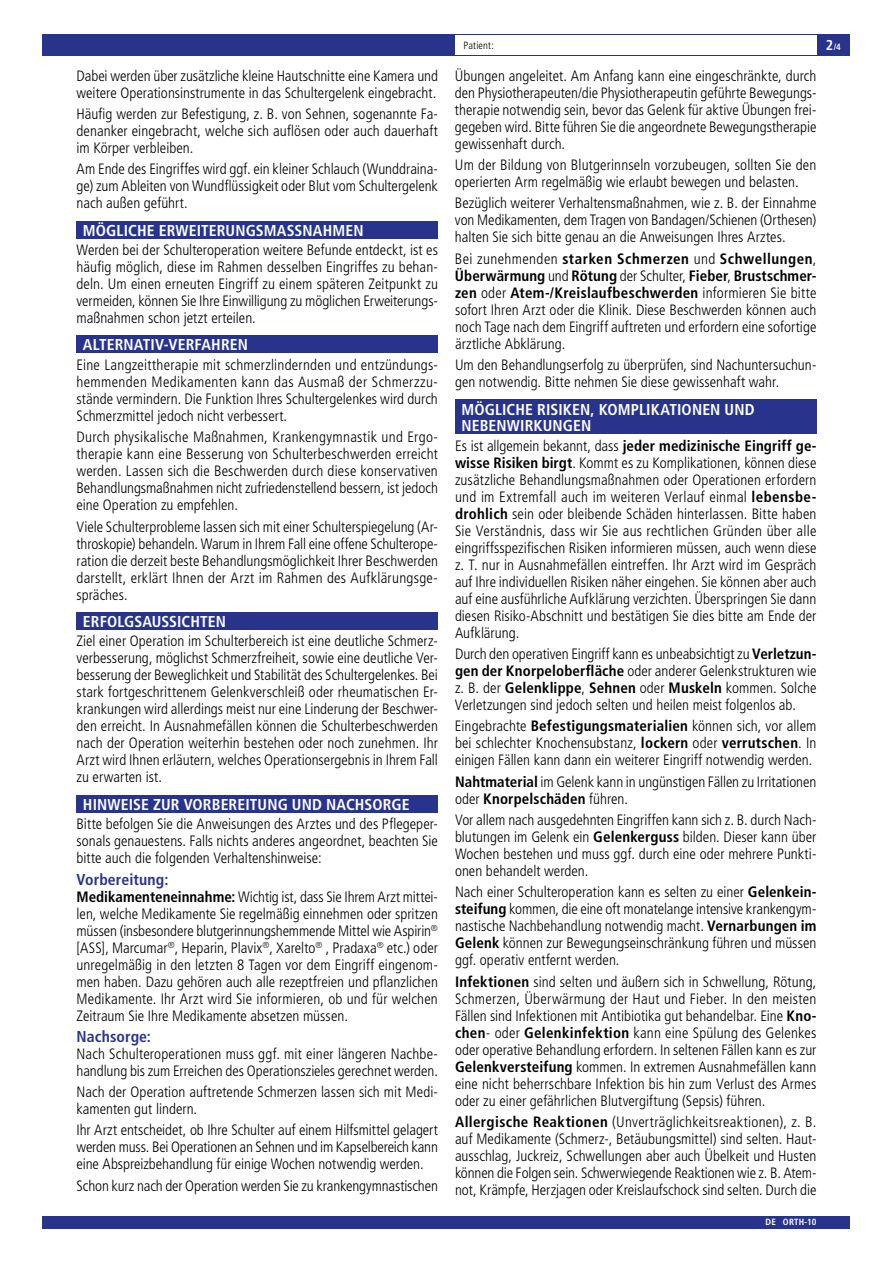
<style>
.page{position:relative;width:893px;height:1263px;background:#fff}
.page>*{position:absolute;margin:0;border:0;box-sizing:border-box;transform-origin:0 0}
.t1{font:700 condensed 15.75px/15.8px "Frutiger LT Pro";letter-spacing:.005em;color:#fff}
.t2{font:700 condensed 15.75px "Frutiger LT Pro";letter-spacing:.005em;color:#28348b}
.t3{font:300 condensed 15px/17px "Frutiger LT Pro";color:#000;text-align:justify}
.t4{font:300 condensed 10.5px "Frutiger LT Pro";letter-spacing:.015em;color:#000}
.t5{font:700 condensed 9px "Frutiger LT Pro";letter-spacing:.025em;color:#fff}
.s1{font-weight:700}
.s2{font-size:14.25px}
</style>
<div class="page">
<div style="left:43px;top:1216px;width:807px;height:13px;background:#28348b"></div>
<div style="left:43px;top:34px;width:807px;height:21px;background:#28348b"></div>
<div style="left:455px;top:35px;width:361px;height:19px;background:#fff"></div>
<div style="left:77px;top:221px;width:361px;height:17px;background:#28348b"></div>
<div style="left:77px;top:336px;width:361px;height:17px;background:#28348b"></div>
<div style="left:77px;top:612px;width:361px;height:17px;background:#28348b"></div>
<div style="left:77px;top:795px;width:361px;height:17px;background:#28348b"></div>
<div style="left:455px;top:400px;width:361px;height:34px;background:#28348b"></div>
<p class="t3" style="left:77px;top:67px;width:363px">Dabei werden über zusätzliche kleine Hautschnitte eine Kamera und weitere Operationsinstrumente in das Schultergelenk eingebracht.</p>
<p class="t3" style="left:77px;top:106px;width:363px">Häufig werden zur Befestigung, z. B. von Sehnen, sogenannte Fa&shy;denanker eingebracht, welche sich auflösen oder auch dauerhaft im Körper verbleiben.</p>
<p class="t3" style="left:77px;top:161px;width:363px">Am Ende des Eingriffes wird ggf. ein kleiner Schlauch (Wunddraina&shy;ge) zum Ableiten von Wundflüssigkeit oder Blut vom Schultergelenk nach außen geführt.</p>
<p class="t1" style="left:83px;top:222px;width:282px">MÖGLICHE ERWEITERUNGSMASSNAHMEN</p>
<p class="t3" style="left:77px;top:242px;width:363px">Werden bei der Schulteroperation weitere Befunde entdeckt, ist es häufig möglich, diese im Rahmen desselben Eingriffes zu behan&shy;deln. Um einen erneuten Eingriff zu einem späteren Zeitpunkt zu vermeiden, können Sie Ihre Einwilligung zu möglichen Erweiterungs&shy;maßnahmen schon jetzt erteilen.</p>
<p class="t1" style="left:83px;top:337px;width:167px">ALTERNATIV-VERFAHREN</p>
<p class="t3" style="left:77px;top:356px;width:363px">Eine Langzeittherapie mit schmerzlindernden und entzündungs&shy;hemmenden Medikamenten kann das Ausmaß der Schmerzzu&shy;stände vermindern. Die Funktion Ihres Schultergelenkes wird durch Schmerzmittel jedoch nicht verbessert.</p>
<p class="t3" style="left:77px;top:429px;width:363px">Durch physikalische Maßnahmen, Krankengymnastik und Ergo&shy;therapie kann eine Besserung von Schulterbeschwerden erreicht werden. Lassen sich die Beschwerden durch diese konservativen Behandlungsmaßnahmen nicht zufriedenstellend bessern, ist jedoch eine Operation zu empfehlen.</p>
<p class="t3" style="left:77px;top:518px;width:363px">Viele Schulterprobleme lassen sich mit einer Schulterspiegelung (Ar&shy;throskopie) behandeln. Warum in Ihrem Fall eine offene Schulterope&shy;ration die derzeit beste Behandlungsmöglichkeit Ihrer Beschwerden darstellt, erklärt Ihnen der Arzt im Rahmen des Aufklärungsge&shy;spräches.</p>
<p class="t1" style="left:83px;top:613px;width:145px">ERFOLGSAUSSICHTEN</p>
<p class="t3" style="left:77px;top:633px;width:363px">Ziel einer Operation im Schulterbereich ist eine deutliche Schmerz&shy;verbesserung, möglichst Schmerzfreiheit, sowie eine deutliche Ver&shy;besserung der Beweglichkeit und Stabilität des Schultergelenkes. Bei stark fortgeschrittenem Gelenkverschleiß oder rheumatischen Er&shy;krankungen wird allerdings meist nur eine Linderung der Beschwer&shy;den erreicht. In Ausnahmefällen können die Schulterbeschwerden nach der Operation weiterhin bestehen oder noch zunehmen. Ihr Arzt wird Ihnen erläutern, welches Operationsergebnis in Ihrem Fall zu erwarten ist.</p>
<p class="t1" style="left:83px;top:796px;width:328px">HINWEISE ZUR VORBEREITUNG UND NACHSORGE</p>
<p class="t3" style="left:77px;top:816px;width:363px">Bitte befolgen Sie die Anweisungen des Arztes und des Pflegeper&shy;sonals genauestens. Falls nichts anderes angeordnet, beachten Sie bitte auch die folgenden Verhaltenshinweise:</p>
<p class="t2" style="left:77px;top:870px;width:93px">Vorbereitung:</p>
<p class="t3" style="left:77px;top:888px;width:363px"><span class="s1">Medikamenteneinnahme:</span> Wichtig ist, dass Sie Ihrem Arzt mittei&shy;len, welche Medikamente Sie regelmäßig einnehmen oder spritzen müssen (insbesondere blutgerinnungshemmende Mittel wie Aspirin<sup>® </sup>[ASS], Marcumar<sup>®</sup>, Heparin, Plavix<sup>®</sup>, Xarelto<sup>®</sup> , Pradaxa<sup>®</sup> etc.) oder unregelmäßig in den letzten 8 Tagen vor dem Eingriff eingenom&shy;men haben. Dazu gehören auch alle rezeptfreien und pflanzlichen Medikamente. Ihr Arzt wird Sie informieren, ob und für welchen Zeitraum Sie Ihre Medikamente absetzen müssen.</p>
<p class="t2" style="left:77px;top:1027px;width:76px">Nachsorge:</p>
<p class="t3" style="left:77px;top:1045px;width:363px">Nach Schulteroperationen muss ggf. mit einer längeren Nachbe&shy;handlung bis zum Erreichen des Operationszieles gerechnet werden.</p>
<p class="t3" style="left:77px;top:1084px;width:363px">Nach der Operation auftretende Schmerzen lassen sich mit Medi&shy;kamenten gut lindern.</p>
<p class="t3" style="left:77px;top:1122px;width:363px">Ihr Arzt entscheidet, ob Ihre Schulter auf einem Hilfsmittel gelagert werden muss. Bei Operationen an Sehnen und im Kapselbereich kann eine Abspreizbehandlung für einige Wochen notwendig werden.</p>
<p class="t3" style="left:77px;top:1177px;width:363px">Schon kurz nach der Operation werden Sie zu krankengymnastischen</p>
<p class="t4" style="left:463px;top:39px;width:32px">Patient:</p>
<p class="t5" style="left:826px;top:42px;width:16px"><span class="s2">2</span>/4</p>
<p class="t3" style="left:455px;top:67px;width:363px">Übungen angeleitet. Am Anfang kann eine eingeschränkte, durch den Physiotherapeuten/die Physiotherapeutin geführte Bewegungs&shy;therapie notwendig sein, bevor das Gelenk für aktive Übungen frei&shy;gegeben wird. Bitte führen Sie die angeordnete Bewegungstherapie gewissenhaft durch.</p>
<p class="t3" style="left:455px;top:157px;width:363px">Um der Bildung von Blutgerinnseln vorzubeugen, sollten Sie den operierten Arm regelmäßig wie erlaubt bewegen und belasten.</p>
<p class="t3" style="left:455px;top:195px;width:363px">Bezüglich weiterer Verhaltensmaßnahmen, wie z. B. der Einnahme von Medikamenten, dem Tragen von Bandagen/Schienen (Orthesen) halten Sie sich bitte genau an die Anweisungen Ihres Arztes.</p>
<p class="t3" style="left:455px;top:250px;width:363px">Bei zunehmenden <span class="s1">starken Schmerzen</span> und <span class="s1">Schwellungen</span>, <span class="s1">Überwärmung</span> und <span class="s1">Rötung</span> der Schulter, <span class="s1">Fieber</span>, <span class="s1">Brustschmer&shy;zen</span> oder <span class="s1">Atem-/Kreislaufbeschwerden</span> informieren Sie bitte sofort Ihren Arzt oder die Klinik. Diese Beschwerden können auch noch Tage nach dem Eingriff auftreten und erfordern eine sofortige ärztliche Abklärung.</p>
<p class="t3" style="left:455px;top:356px;width:363px">Um den Behandlungserfolg zu überprüfen, sind Nachuntersuchun&shy;gen notwendig. Bitte nehmen Sie diese gewissenhaft wahr.</p>
<p class="t1" style="left:461px;top:401px;width:295px">MÖGLICHE RISIKEN, KOMPLIKATIONEN UND<br>NEBENWIRKUNGEN</p>
<p class="t3" style="left:455px;top:437px;width:363px">Es ist allgemein bekannt, dass <span class="s1">jeder medizinische Eingriff ge&shy;wisse Risiken birgt</span>. Kommt es zu Komplikationen, können diese zusätzliche Behandlungsmaßnahmen oder Operationen erfordern und im Extremfall auch im weiteren Verlauf einmal <span class="s1">lebensbe&shy;drohlich</span> sein oder bleibende Schäden hinterlassen. Bitte haben Sie Verständnis, dass wir Sie aus rechtlichen Gründen über alle eingriffsspezifischen Risiken informieren müssen, auch wenn diese z. T. nur in Ausnahmefällen eintreffen. Ihr Arzt wird im Gespräch auf Ihre individuellen Risiken näher eingehen. Sie können aber auch auf eine ausführliche Aufklärung verzichten. Überspringen Sie dann diesen Risiko-Abschnitt und bestätigen Sie dies bitte am Ende der Aufklärung.</p>
<p class="t3" style="left:455px;top:646px;width:363px">Durch den operativen Eingriff kann es unbeabsichtigt zu <span class="s1">Verletzun&shy;gen der Knorpeloberfläche</span> oder anderer Gelenkstrukturen wie z. B. der <span class="s1">Gelenklippe</span>, <span class="s1">Sehnen</span> oder <span class="s1">Muskeln</span> kommen. Solche Verletzungen sind jedoch selten und heilen meist folgenlos ab.</p>
<p class="t3" style="left:455px;top:718px;width:363px">Eingebrachte <span class="s1">Befestigungsmaterialien</span> können sich, vor allem bei schlechter Knochensubstanz, <span class="s1">lockern</span> oder <span class="s1">verrutschen</span>. In einigen Fällen kann dann ein weiterer Eingriff notwendig werden.</p>
<p class="t3" style="left:455px;top:773px;width:363px"><span class="s1">Nahtmaterial</span> im Gelenk kann in ungünstigen Fällen zu Irritationen oder <span class="s1">Knorpelschäden</span> führen.</p>
<p class="t3" style="left:455px;top:811px;width:363px">Vor allem nach ausgedehnten Eingriffen kann sich z. B. durch Nach&shy;blutungen im Gelenk ein <span class="s1">Gelenkerguss</span> bilden. Dieser kann über Wochen bestehen und muss ggf. durch eine oder mehrere Punkti&shy;onen behandelt werden.</p>
<p class="t3" style="left:455px;top:884px;width:363px">Nach einer Schulteroperation kann es selten zu einer <span class="s1">Gelenkein&shy;steifung</span> kommen, die eine oft monatelange intensive krankengym&shy;nastische Nachbehandlung notwendig macht. <span class="s1">Vernarbungen im Gelenk</span> können zur Bewegungseinschränkung führen und müssen ggf. operativ entfernt werden.</p>
<p class="t3" style="left:455px;top:973px;width:363px"><span class="s1">Infektionen</span> sind selten und äußern sich in Schwellung, Rötung, Schmerzen, Überwärmung der Haut und Fieber. In den meisten Fällen sind Infektionen mit Antibiotika gut behandelbar. Eine <span class="s1">Kno&shy;chen</span>- oder <span class="s1">Gelenkinfektion</span> kann eine Spülung des Gelenkes oder operative Behandlung erfordern. In seltenen Fällen kann es zur <span class="s1">Gelenkversteifung</span> kommen. In extremen Ausnahmefällen kann eine nicht beherrschbare Infektion bis hin zum Verlust des Armes oder zu einer gefährlichen Blutvergiftung (Sepsis) führen.</p>
<p class="t3" style="left:455px;top:1113px;width:363px"><span class="s1">Allergische Reaktionen</span> (Unverträglichkeitsreaktionen), z. B. auf Medikamente (Schmerz-, Betäubungsmittel) sind selten. Haut&shy;ausschlag, Juckreiz, Schwellungen aber auch Übelkeit und Husten können die Folgen sein. Schwerwiegende Reaktionen wie z. B. Atem&shy;not, Krämpfe, Herzjagen oder Kreislaufschock sind selten. Durch die</p>
<p class="t5" style="left:765px;top:1216px;width:52px">DE ORTH-10</p>
</div>
